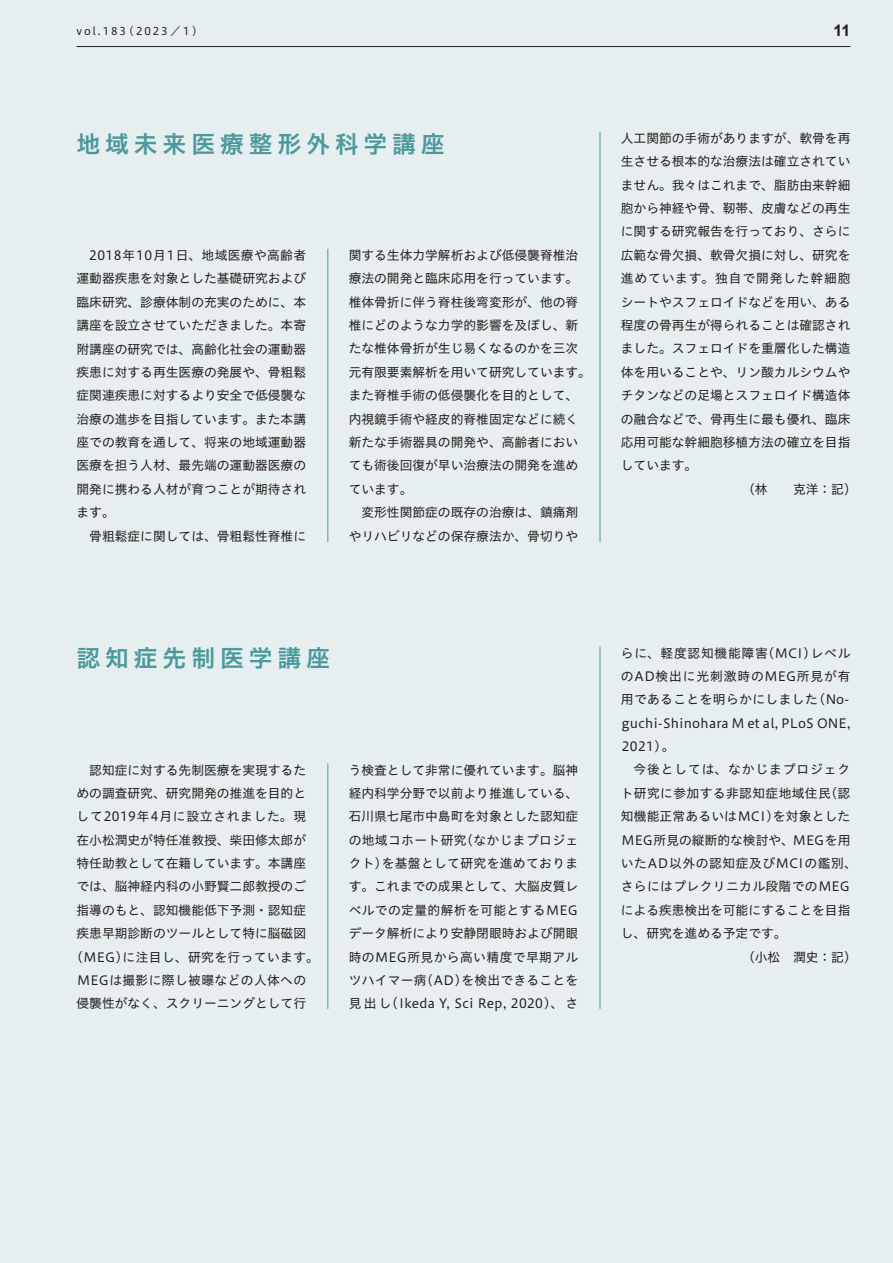
<style>
.page{position:relative;width:893px;height:1263px;background:#fff}
.page>*{position:absolute;margin:0;border:0;box-sizing:border-box;transform-origin:0 0}
.t1{font:23.85px "Hiragino UD Sans Std W6";letter-spacing:.2em;color:#4c999c}
.t2{font:700 15.9px "Arial";color:#231f20}
.t3{font:12.75px/23.4px "Hiragino UD Sans Std W4";color:#231f20;text-align:justify}
.t4{font:12.75px "Hiragino UD Sans Std W4";letter-spacing:.03em;color:#231f20}
.t5{font:12.75px "Hiragino UD Sans Std W4";letter-spacing:.045em;color:#231f20}
.t6{font:12.75px "Hiragino UD Sans Std W4";letter-spacing:.065em;color:#231f20}
.t7{font:12.75px "Hiragino UD Sans Std W4";letter-spacing:.07em;color:#231f20}
.t8{font:10.65px "Hiragino UD Sans Std W4";letter-spacing:.18em;color:#231f20}
</style>
<div class="page">
<div style="left:0;top:0;width:453px;height:1263px;background:#e7eeef"></div>
<div style="left:453px;top:0;width:440px;height:1263px;background:#e7eeef"></div>
<hr style="left:327px;top:249px;width:1px;height:293px;background:#4c999c">
<hr style="left:600px;top:132px;width:1px;height:410px;background:#4c999c">
<hr style="left:327px;top:763px;width:1px;height:246px;background:#4c999c">
<hr style="left:600px;top:646px;width:1px;height:363px;background:#4c999c">
<hr style="left:77px;top:46px;width:773px;height:1px;background:#231f20">
<p class="t8" style="left:77px;top:23px;width:128px">vol.183（2023／1）</p>
<p class="t2" style="left:834px;top:20px;width:18px">11</p>
<h1 class="t1" style="left:77px;top:126px;width:370px">地域未来医療整形外科学講座</h1>
<p class="t3" style="left:77px;top:243px;width:231px;text-indent:13px">2018年10月1日、地域医療や高齢者運動器疾患を対象とした基礎研究および臨床研究、診療体制の充実のために、本講座を設立させていただきました。本寄附講座の研究では、高齢化社会の運動器疾患に対する再生医療の発展や、骨粗鬆症関連疾患に対するより安全で低侵襲な治療の進歩を目指しています。また本講座での教育を通して、将来の地域運動器医療を担う人材、最先端の運動器医療の開発に携わる人材が育つことが期待されます。</p>
<p class="t3" style="left:89px;top:523px;width:218px">骨粗鬆症に関しては、骨粗鬆性脊椎に</p>
<p class="t3" style="left:349px;top:243px;width:244px;text-align:left">関する生体力学解析および低侵襲脊椎治療法の開発と臨床応用を行っています。椎体骨折に伴う脊柱後弯変形が、他の脊椎にどのような力学的影響を及ぼし、新たな椎体骨折が生じ易くなるのかを三次元有限要素解析を用いて研究しています。また脊椎手術の低侵襲化を目的として、内視鏡手術や経皮的脊椎固定などに続く新たな手術器具の開発や、高齢者においても術後回復が早い治療法の開発を進めています。</p>
<p class="t3" style="left:349px;top:500px;width:231px;text-align:right">変形性関節症の既存の治療は、鎮痛剤やリハビリなどの保存療法か、骨切りや</p>
<p class="t3" style="left:621px;top:126px;width:231px">人工関節の手術がありますが、軟骨を再</p>
<p class="t3" style="left:621px;top:149px;width:231px">生させる根本的な治療法は確立されてい</p>
<p class="t3" style="left:621px;top:172px;width:231px">ません。我々はこれまで、脂肪由来幹細</p>
<p class="t3" style="left:621px;top:196px;width:231px">胞から神経や骨、靭帯、皮膚などの再生</p>
<p class="t3" style="left:621px;top:219px;width:231px">に関する研究報告を行っており、さらに</p>
<p class="t3" style="left:621px;top:243px;width:231px">広範な骨欠損、軟骨欠損に対し、研究を</p>
<p class="t6" style="left:621px;top:269px;width:231px">進めています。独自で開発した幹細胞</p>
<p class="t3" style="left:621px;top:289px;width:231px">シートやスフェロイドなどを用い、ある</p>
<p class="t3" style="left:621px;top:313px;width:231px">程度の骨再生が得られることは確認され</p>
<p class="t3" style="left:621px;top:336px;width:231px">ました。スフェロイドを重層化した構造</p>
<p class="t3" style="left:621px;top:360px;width:231px">体を用いることや、リン酸カルシウムや</p>
<p class="t3" style="left:621px;top:383px;width:231px">チタンなどの足場とスフェロイド構造体</p>
<p class="t3" style="left:621px;top:406px;width:231px">の融合などで、骨再生に最も優れ、臨床</p>
<p class="t3" style="left:621px;top:430px;width:231px">応用可能な幹細胞移植方法の確立を目指</p>
<p class="t3" style="left:621px;top:453px;width:78px">しています。</p>
<p class="t3" style="left:742px;top:476px;width:116px">（林　　克洋：記）</p>
<h1 class="t1" style="left:77px;top:640px;width:255px">認知症先制医学講座</h1>
<p class="t3" style="left:70px;top:757px;width:250px;text-align:center">認知症に対する先制医療を実現するた<br>めの調査研究、研究開発の推進を目的と<br>して2019年4月に設立されました。現<br>在小松潤史が特任准教授、柴田修太郎が<br>特任助教として在籍しています。本講座<br>では、脳神経内科の小野賢二郎教授のご<br>指導のもと、認知機能低下予測・認知症<br>疾患早期診断のツールとして特に脳磁図（MEG）に注目し、研究を行っています。<br>MEGは撮影に際し被曝などの人体への<br>侵襲性がなく、スクリーニングとして行</p>
<p class="t3" style="left:349px;top:757px;width:231px">う検査として非常に優れています。脳神経内科学分野で以前より推進している、石川県七尾市中島町を対象とした認知症の地域コホート研究（なかじまプロジェクト）を基盤として研究を進めております。これまでの成果として、大脳皮質レベルでの定量的解析を可能とするMEGデータ解析により安静閉眼時および開眼時のMEG所見から高い精度で早期アルツハイマー病（AD）を検出できることを見出し（Ikeda Y, Sci Rep, 2020）、さ</p>
<p class="t3" style="left:621px;top:640px;width:231px">らに、軽度認知機能障害（MCI）レベルのAD検出に光刺激時のMEG所見が有用であることを明らかにしました(No&shy;guchi-Shinohara M et al, PLoS ONE, 2021)。</p>
<p class="t7" style="left:634px;top:760px;width:218px">今後としては、なかじまプロジェク</p>
<p class="t4" style="left:621px;top:783px;width:231px">ト研究に参加する非認知症地域住民（認</p>
<p class="t3" style="left:621px;top:804px;width:231px">知機能正常あるいはMCI）を対象とした</p>
<p class="t3" style="left:622px;top:827px;width:230px">MEG所見の縦断的な検討や、MEGを用</p>
<p class="t5" style="left:621px;top:853px;width:237px">いたAD以外の認知症及びMCIの鑑別、</p>
<p class="t4" style="left:621px;top:877px;width:230px">さらにはプレクリニカル段階でのMEG</p>
<p class="t3" style="left:621px;top:897px;width:231px">による疾患検出を可能にすることを目指</p>
<p class="t3" style="left:621px;top:921px;width:167px">し、研究を進める予定です。</p>
<p class="t3" style="left:742px;top:944px;width:116px">（小松　潤史：記）</p>
</div>
